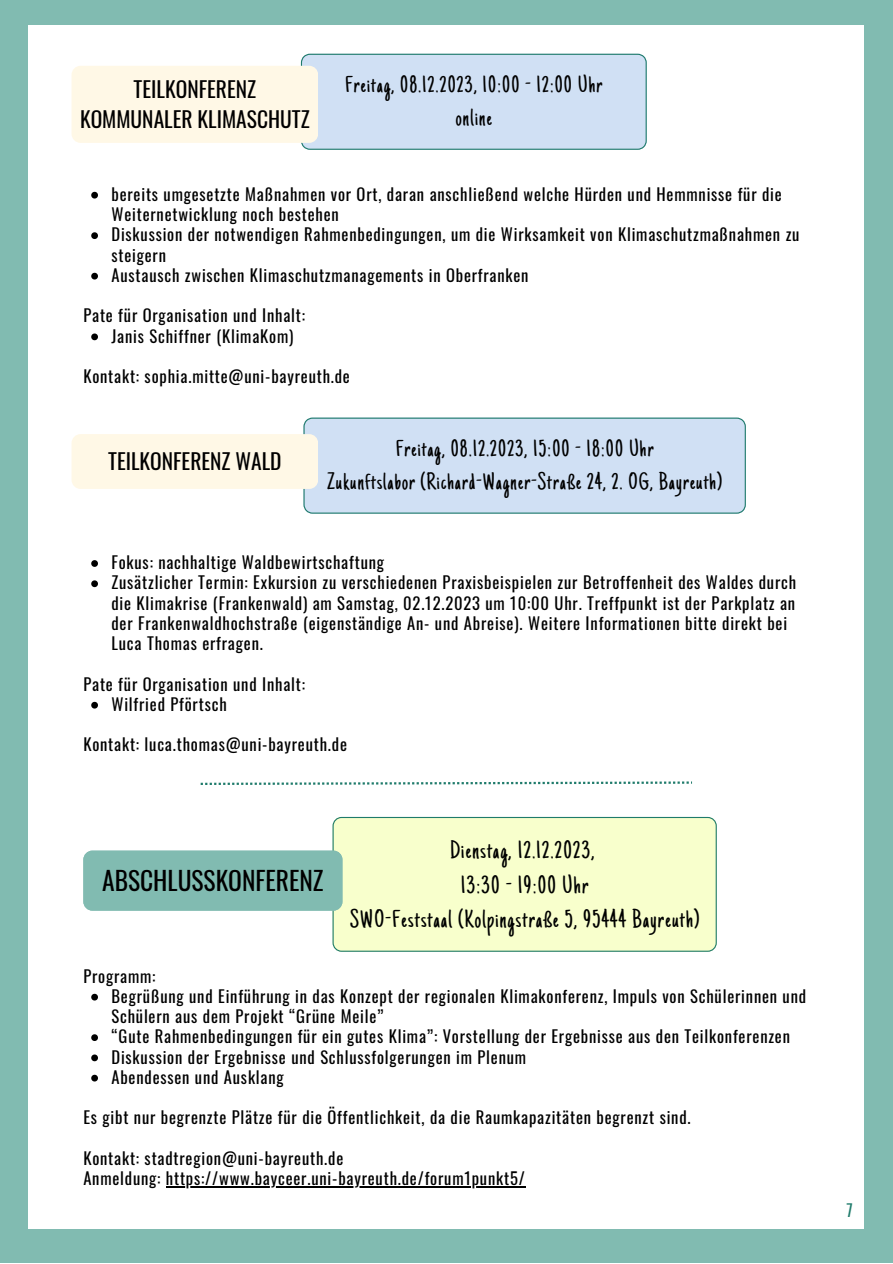
<style>
.page{position:relative;width:893px;height:1264px;background:#fff}
.page>*{position:absolute;margin:0;border:0;box-sizing:border-box;transform-origin:0 0}
.t1{font:25.5px "Just Another Hand";letter-spacing:.05em;color:#000}
.t2{font:25.5px "Oswald";color:#000}
.t3{font:24px "Just Another Hand";letter-spacing:.05em;color:#000}
.t4{font:21.45px/29.2px "Oswald";color:#000;text-align:center}
.t5{font:16.5px/20.2px "Oswald";letter-spacing:.05em;color:#000}
.t6{font:16.5px "Oswald";color:#1f7b6b}
</style>
<div class="page">
<div style="left:0;top:0;width:892px;height:1262px;background:#81bbb1"></div>
<div style="left:29px;top:25px;width:835px;height:1203px;background:#fff"></div>
<div style="left:301px;top:54px;width:345px;height:96px;background:#d0e0f4"></div>
<svg style="left:91px;top:192px;width:7px;height:6px"></svg>
<svg style="left:91px;top:232px;width:7px;height:7px"></svg>
<svg style="left:91px;top:273px;width:7px;height:6px"></svg>
<svg style="left:91px;top:333px;width:7px;height:7px"></svg>
<div style="left:72px;top:66px;width:246px;height:77px;background:#fff8e6;border-radius:9px"></div>
<div style="left:332px;top:817px;width:384px;height:134px;background:#f8ffcc"></div>
<div style="left:83px;top:850px;width:259px;height:60px;background:#81bbb1"></div>
<svg style="left:91px;top:993px;width:7px;height:7px"></svg>
<svg style="left:91px;top:1034px;width:7px;height:7px"></svg>
<svg style="left:91px;top:1054px;width:7px;height:7px"></svg>
<svg style="left:91px;top:1074px;width:7px;height:7px"></svg>
<hr style="left:166px;top:1186px;width:359px;height:1px;background:#000">
<div style="left:303px;top:417px;width:442px;height:96px;background:#d0e0f4"></div>
<svg style="left:91px;top:560px;width:7px;height:7px"></svg>
<svg style="left:91px;top:580px;width:7px;height:7px"></svg>
<svg style="left:91px;top:701px;width:7px;height:7px"></svg>
<div style="left:72px;top:434px;width:246px;height:55px;background:#fff8e6;border-radius:9px"></div>
<svg style="left:201px;top:781px;width:491px;height:4px"></svg>
<p class="t4" style="left:80px;top:74px;width:231px">TEILKONFERENZ<br>KOMMUNALER KLIMASCHUTZ</p>
<p class="t3" style="left:345px;top:75px;width:258px">Freitag, 08.12.2023, 10:00 - 12:00 Uhr</p>
<p class="t3" style="left:456px;top:108px;width:38px">online</p>
<p class="t5" style="left:111px;top:183px;width:671px">bereits umgesetzte Maßnahmen vor Ort, daran anschließend welche Hürden und Hemmnisse für die<br>Weiternetwicklung noch bestehen</p>
<p class="t5" style="left:111px;top:224px;width:689px">Diskussion der notwendigen Rahmenbedingungen, um die Wirksamkeit von Klimaschutzmaßnahmen zu steigern</p>
<p class="t5" style="left:111px;top:264px;width:418px">Austausch zwischen Klimaschutzmanagements in Oberfranken</p>
<p class="t5" style="left:83px;top:305px;width:223px">Pate für Organisation und Inhalt:</p>
<p class="t5" style="left:111px;top:325px;width:183px">Janis Schiffner (KlimaKom)</p>
<p class="t5" style="left:83px;top:365px;width:268px">Kontakt: sophia.mitte@uni-bayreuth.de</p>
<p class="t4" style="left:108px;top:446px;width:175px">TEILKONFERENZ WALD</p>
<p class="t3" style="left:396px;top:439px;width:259px">Freitag, 08.12.2023, 15:00 - 18:00 Uhr</p>
<p class="t3" style="left:327px;top:471px;width:396px">Zukunftslabor (Richard-Wagner-Straße 24, 2. OG, Bayreuth)</p>
<p class="t5" style="left:111px;top:551px;width:274px">Fokus: nachhaltige Waldbewirtschaftung</p>
<p class="t5" style="left:111px;top:572px;width:686px">Zusätzlicher Termin: Exkursion zu verschiedenen Praxisbeispielen zur Betroffenheit des Waldes durch die Klimakrise (Frankenwald) am Samstag, 02.12.2023 um 10:00 Uhr. Treffpunkt ist der Parkplatz an der Frankenwaldhochstraße (eigenständige An- und Abreise). Weitere Informationen bitte direkt bei Luca Thomas erfragen.</p>
<p class="t5" style="left:83px;top:673px;width:223px">Pate für Organisation und Inhalt:</p>
<p class="t5" style="left:111px;top:693px;width:117px">Wilfried Pförtsch</p>
<p class="t5" style="left:83px;top:733px;width:265px">Kontakt: luca.thomas@uni-bayreuth.de</p>
<p class="t2" style="left:102px;top:860px;width:223px">ABSCHLUSSKONFERENZ</p>
<p class="t5" style="left:83px;top:964px;width:74px">Programm:</p>
<p class="t1" style="left:450px;top:839px;width:146px">Dienstag, 12.12.2023,</p>
<p class="t1" style="left:461px;top:874px;width:129px">13:30 - 19:00 Uhr</p>
<p class="t1" style="left:350px;top:909px;width:350px">SWO-Feststaal (Kolpingstraße 5, 95444 Bayreuth)</p>
<p class="t5" style="left:111px;top:985px;width:696px">Begrüßung und Einführung in das Konzept der regionalen Klimakonferenz, Impuls von Schülerinnen und<br>Schülern aus dem Projekt “Grüne Meile”</p>
<p class="t5" style="left:111px;top:1025px;width:680px">“Gute Rahmenbedingungen für ein gutes Klima”: Vorstellung der Ergebnisse aus den Teilkonferenzen</p>
<p class="t5" style="left:111px;top:1045px;width:416px">Diskussion der Ergebnisse und Schlussfolgerungen im Plenum</p>
<p class="t5" style="left:111px;top:1066px;width:174px">Abendessen und Ausklang</p>
<p class="t5" style="left:83px;top:1106px;width:608px">Es gibt nur begrenzte Plätze für die Öffentlichkeit, da die Raumkapazitäten begrenzt sind.</p>
<p class="t5" style="left:83px;top:1147px;width:261px">Kontakt: stadtregion@uni-bayreuth.de</p>
<p class="t5" style="left:83px;top:1167px;width:443px">Anmeldung: https://www.bayceer.uni-bayreuth.de/forum1punkt5/</p>
<p class="t6" style="left:846px;top:1196px;width:8px">7</p>
</div>
